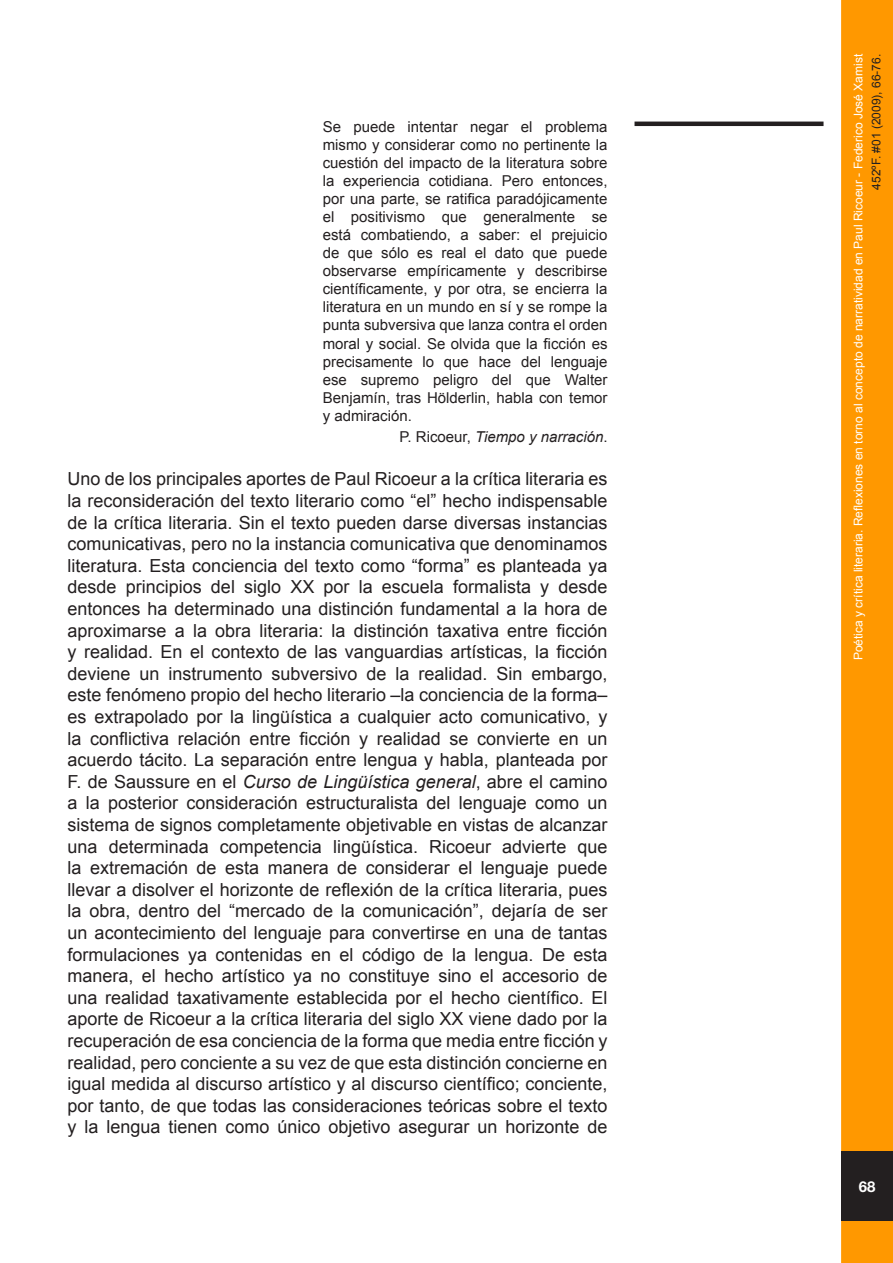
<style>
.page{position:relative;width:893px;height:1263px;background:#fff}
.page>*{position:absolute;margin:0;border:0;box-sizing:border-box;transform-origin:0 0}
.Estilo_de_párrafo_1{font:18px/21.6px "Arial";color:#231f20;text-align:justify}
.Estilo_de_párrafo_1-2{font:15px/18px "Arial";color:#231f20;text-align:justify}
.Estilo_de_párrafo_1-3{font:italic 15px "Arial";color:#231f20}
.t1{font:700 15px "Helvetica Neue";color:#fff}
.t2{font:12px "Arial";color:#fff}
.t3{font:12px "Arial";color:#231f20}
.s1{font-style:normal}
.s2{font-style:italic}
</style>
<div class="page">
<div style="left:841px;top:0;width:52px;height:1263px;background:#ff9800;border:3px solid #ff9800"></div>
<div style="left:841px;top:1151px;width:52px;height:70px;background:#231f20"></div>
<hr style="left:634px;top:122px;width:189px;height:4px;background:#231f20">
<p class="Estilo_de_párrafo_1-2" style="left:323px;top:118px;width:286px">Se puede intentar negar el problema mismo y considerar como no pertinente la cuestión del impacto de la literatura sobre la experiencia cotidiana. Pero entonces, por una parte, se ratifica paradójicamente el positivismo que generalmente se está combatiendo, a saber: el prejuicio de que sólo es real el dato que puede observarse empíricamente y describirse científicamente, y por otra, se encierra la literatura en un mundo en sí y se rompe la punta subversiva que lanza contra el orden moral y social. Se olvida que la ficción es precisamente lo que hace del lenguaje ese supremo peligro del que Walter Benjamín, tras Hölderlin, habla con temor y admiración.</p>
<p class="Estilo_de_párrafo_1-3" style="left:399px;top:427px;width:210px"><span class="s1">P. Ricoeur,</span> Tiempo y narración<span class="s1">.</span></p>
<p class="Estilo_de_párrafo_1" style="left:68px;top:468px;width:541px">Uno de los principales aportes de Paul Ricoeur a la crítica literaria es la reconsideración del texto literario como “el” hecho indispensable de la crítica literaria. Sin el texto pueden darse diversas instancias comunicativas, pero no la instancia comunicativa que denominamos literatura. Esta conciencia del texto como “forma” es planteada ya desde principios del siglo XX por la escuela formalista y desde entonces ha determinado una distinción fundamental a la hora de aproximarse a la obra literaria: la distinción taxativa entre ficción y realidad. En el contexto de las vanguardias artísticas, la ficción deviene un instrumento subversivo de la realidad. Sin embargo, este fenómeno propio del hecho literario –la conciencia de la forma– es extrapolado por la lingüística a cualquier acto comunicativo, y la conflictiva relación entre ficción y realidad se convierte en un acuerdo tácito. La separación entre lengua y habla, planteada por F. de Saussure en el <span class="s2">Curso de Lingüística general</span>, abre el camino a la posterior consideración estructuralista del lenguaje como un sistema de signos completamente objetivable en vistas de alcanzar una determinada competencia lingüística. Ricoeur advierte que la extremación de esta manera de considerar el lenguaje puede llevar a disolver el horizonte de reflexión de la crítica literaria, pues la obra, dentro del “mercado de la comunicación”, dejaría de ser un acontecimiento del lenguaje para convertirse en una de tantas formulaciones ya contenidas en el código de la lengua. De esta manera, el hecho artístico ya no constituye sino el accesorio de una realidad taxativamente establecida por el hecho científico. El aporte de Ricoeur a la crítica literaria del siglo XX viene dado por la recuperación de esa conciencia de la forma que media entre ficción y realidad, pero conciente a su vez de que esta distinción concierne en igual medida al discurso artístico y al discurso científico; conciente, por tanto, de que todas las consideraciones teóricas sobre el texto y la lengua tienen como único objetivo asegurar un horizonte de</p>
<p class="t2" style="left:850px;top:660px;width:608px;rotate:-90deg">Poética y crítica literaria. Reflexiones en torno al concepto de narratividad en Paul Ricoeur - Federico José Xamist</p>
<p class="t3" style="left:868px;top:190px;width:137px;rotate:-90deg">452ºF. #01 (2009), 66-76.</p>
<p class="t1" style="left:859px;top:1177px;width:18px">68</p>
</div>
